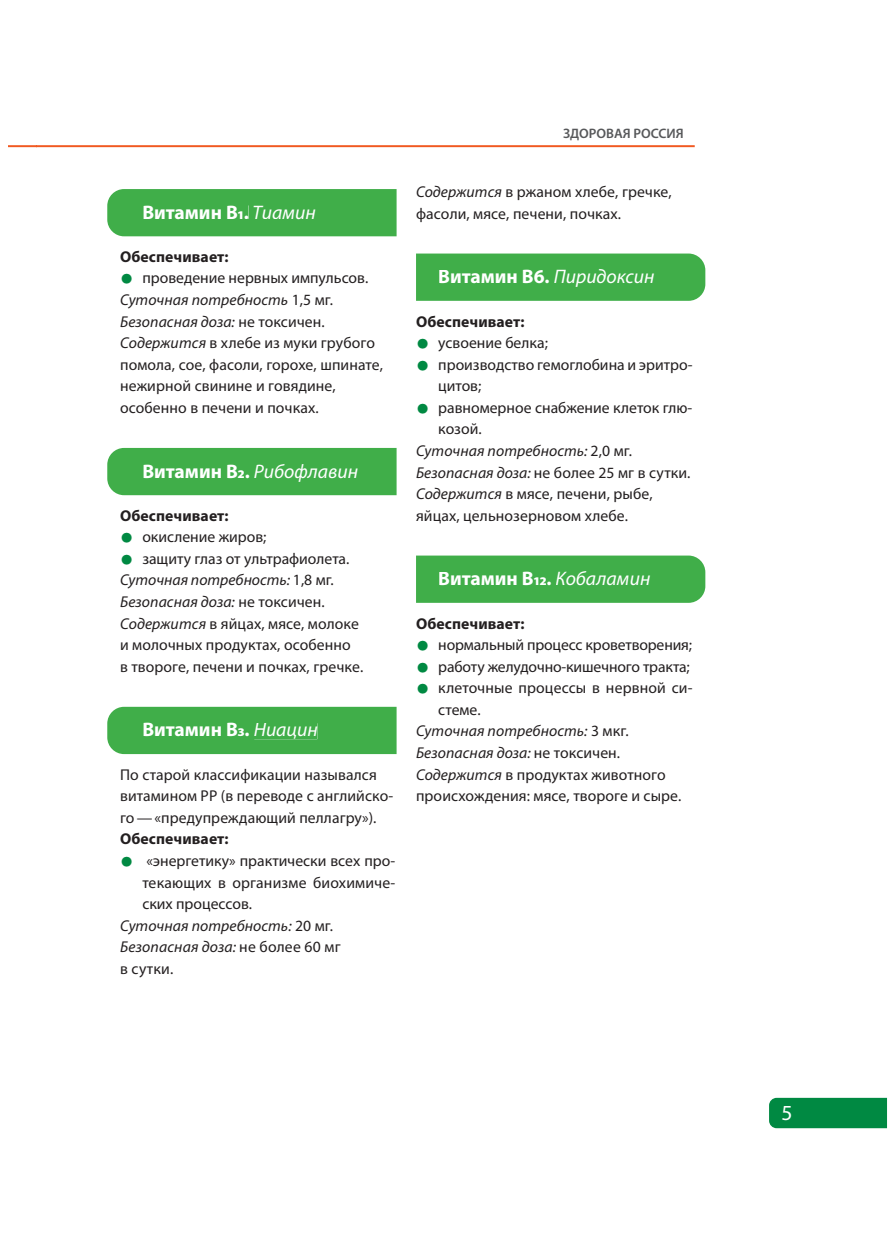
<style>
.page{position:relative;width:896px;height:1248px;background:#fff}
.page>*{position:absolute;margin:0;border:0;box-sizing:border-box;transform-origin:0 0}
.t1{font:21.6px "Myriad Pro";color:#fff}
.t2{font:700 19.6px "Myriad Pro";color:#fff}
.t3{font:15.6px/21.6px "Myriad Pro";letter-spacing:.005em;color:#231f20}
.t4{font:italic 15.6px "Myriad Pro";letter-spacing:.005em;color:#231f20}
.t5{font:700 15.6px "Myriad Pro";letter-spacing:.005em;color:#231f20}
.t6{font:600 13.8px "Myriad Pro";color:#57585a}
.s1{font-weight:400;font-style:italic}
.s2{font-size:47px;color:#008942}
.s3{font-style:italic}
.s4{font-style:normal}
</style>
<div class="page">
<hr style="left:8px;top:145px;width:29px;height:2px;background:#f15921">
<hr style="left:37px;top:145px;width:658px;height:2px;background:#f15921">
<div style="left:769px;top:1097px;width:118px;height:31px;background:#008942"></div>
<div style="left:107px;top:189px;width:289px;height:47px;background:#40ae49"></div>
<div style="left:144px;top:205px;width:104px;height:14px;background:#40ae49"></div>
<div style="left:249px;top:205px;width:66px;height:14px;background:#40ae49"></div>
<div style="left:107px;top:448px;width:289px;height:47px;background:#40ae49"></div>
<div style="left:144px;top:464px;width:106px;height:14px;background:#40ae49"></div>
<div style="left:254px;top:463px;width:104px;height:18px;background:#40ae49"></div>
<div style="left:107px;top:706px;width:289px;height:48px;background:#40ae49"></div>
<div style="left:144px;top:723px;width:106px;height:13px;background:#40ae49"></div>
<div style="left:254px;top:723px;width:63px;height:16px;background:#40ae49"></div>
<div style="left:416px;top:253px;width:289px;height:48px;background:#40ae49"></div>
<div style="left:439px;top:270px;width:111px;height:14px;background:#40ae49"></div>
<div style="left:554px;top:269px;width:100px;height:18px;background:#40ae49"></div>
<div style="left:416px;top:555px;width:289px;height:47px;background:#40ae49"></div>
<div style="left:439px;top:572px;width:113px;height:13px;background:#40ae49"></div>
<div style="left:556px;top:571px;width:94px;height:14px;background:#40ae49"></div>
<p class="t2" style="left:142px;top:204px;width:175px">Витамин В1. <span class="s1">Тиамин</span></p>
<p class="t5" style="left:120px;top:250px;width:110px">Обеспечивает:</p>
<p class="t3" style="left:120px;top:268px;width:264px"><span class="s2">•</span> проведение нервных импульсов.<br><span class="s3">Суточная потребность</span> 1,5 мг.<br><span class="s3">Безопасная доза:</span> не токсичен.<br><span class="s3">Содержится</span> в хлебе из муки грубого помола, сое, фасоли, горохе, шпинате, нежирной свинине и говядине, особенно в печени и почках.</p>
<p class="t2" style="left:142px;top:463px;width:217px">Витамин В2. <span class="s1">Рибофлавин</span></p>
<p class="t5" style="left:120px;top:509px;width:110px">Обеспечивает:</p>
<p class="t3" style="left:120px;top:527px;width:148px"><span class="s2">•</span> окисление жиров;</p>
<p class="t3" style="left:120px;top:548px;width:245px"><span class="s2">•</span> защиту глаз от ультрафиолета.<br><span class="s3">Суточная потребность:</span> 1,8 мг.<br><span class="s3">Безопасная доза:</span> не токсичен.<br><span class="s3">Содержится</span> в яйцах, мясе, молоке и молочных продуктах, особенно<br>в твороге, печени и почках, гречке.</p>
<p class="t2" style="left:142px;top:722px;width:177px">Витамин B3. <span class="s1">Ниацин</span></p>
<p class="t3" style="left:120px;top:764px;width:275px">По старой классификации назывался витамином PP (в переводе с английско&shy;го — «предупреждающий пеллагру»).</p>
<p class="t5" style="left:120px;top:832px;width:110px">Обеспечивает:</p>
<p class="t3" style="left:120px;top:850px;width:277px"><span class="s2">•</span> «энергетику» практически всех про-</p>
<p class="t3" style="left:142px;top:872px;width:254px">текающих в организме биохимиче-</p>
<p class="t3" style="left:142px;top:893px;width:111px">ских процессов.</p>
<p class="t4" style="left:120px;top:919px;width:215px">Суточная потребность: <span class="s4">20 мг.</span></p>
<p class="t4" style="left:120px;top:940px;width:222px">Безопасная доза: <span class="s4">не более 60 мг</span></p>
<p class="t3" style="left:120px;top:958px;width:55px">в сутки.</p>
<p class="t6" style="left:563px;top:128px;width:122px">ЗДОРОВАЯ РОССИЯ</p>
<p class="t3" style="left:416px;top:182px;width:257px"><span class="s3">Содержится</span> в ржаном хлебе, гречке, фасоли, мясе, печени, почках.</p>
<p class="t2" style="left:438px;top:269px;width:218px">Витамин В6. <span class="s1">Пиридоксин</span></p>
<p class="t5" style="left:416px;top:315px;width:110px">Обеспечивает:</p>
<p class="t3" style="left:416px;top:333px;width:133px"><span class="s2">•</span> усвоение белка;</p>
<p class="t3" style="left:438px;top:354px;width:256px;text-indent:-22px"><span class="s2">•</span> производство гемоглобина и эритро&shy;цитов;</p>
<p class="t3" style="left:416px;top:398px;width:278px"><span class="s2">•</span> равномерное снабжение клеток глю-</p>
<p class="t3" style="left:438px;top:419px;width:45px">козой.</p>
<p class="t4" style="left:416px;top:444px;width:217px">Суточная потребность: <span class="s4">2,0 мг.</span></p>
<p class="t3" style="left:416px;top:462px;width:276px"><span class="s3">Безопасная доза:</span> не более 25 мг в сутки.</p>
<p class="t3" style="left:416px;top:484px;width:238px"><span class="s3">Содержится</span> в мясе, печени, рыбе,</p>
<p class="t3" style="left:416px;top:505px;width:213px">яйцах, цельнозерновом хлебе.</p>
<p class="t2" style="left:438px;top:571px;width:214px">Витамин В12. <span class="s1">Кобаламин</span></p>
<p class="t5" style="left:416px;top:617px;width:110px">Обеспечивает:</p>
<p class="t3" style="left:416px;top:635px;width:278px"><span class="s2">•</span> нормальный процесс кроветворения;</p>
<p class="t3" style="left:416px;top:656px;width:275px"><span class="s2">•</span> работу желудочно-кишечного тракта;</p>
<p class="t3" style="left:416px;top:678px;width:278px"><span class="s2">•</span> клеточные процессы в нервной си-</p>
<p class="t3" style="left:438px;top:699px;width:44px">стеме.</p>
<p class="t4" style="left:416px;top:725px;width:214px">Суточная потребность: <span class="s4">3 мкг.</span></p>
<p class="t4" style="left:416px;top:746px;width:206px">Безопасная доза: <span class="s4">не токсичен.</span></p>
<p class="t3" style="left:416px;top:764px;width:251px"><span class="s3">Содержится</span> в продуктах животного</p>
<p class="t3" style="left:416px;top:786px;width:267px">происхождения: мясе, твороге и сыре.</p>
<h1 class="t1" style="left:781px;top:1103px;width:13px">5</h1>
</div>
